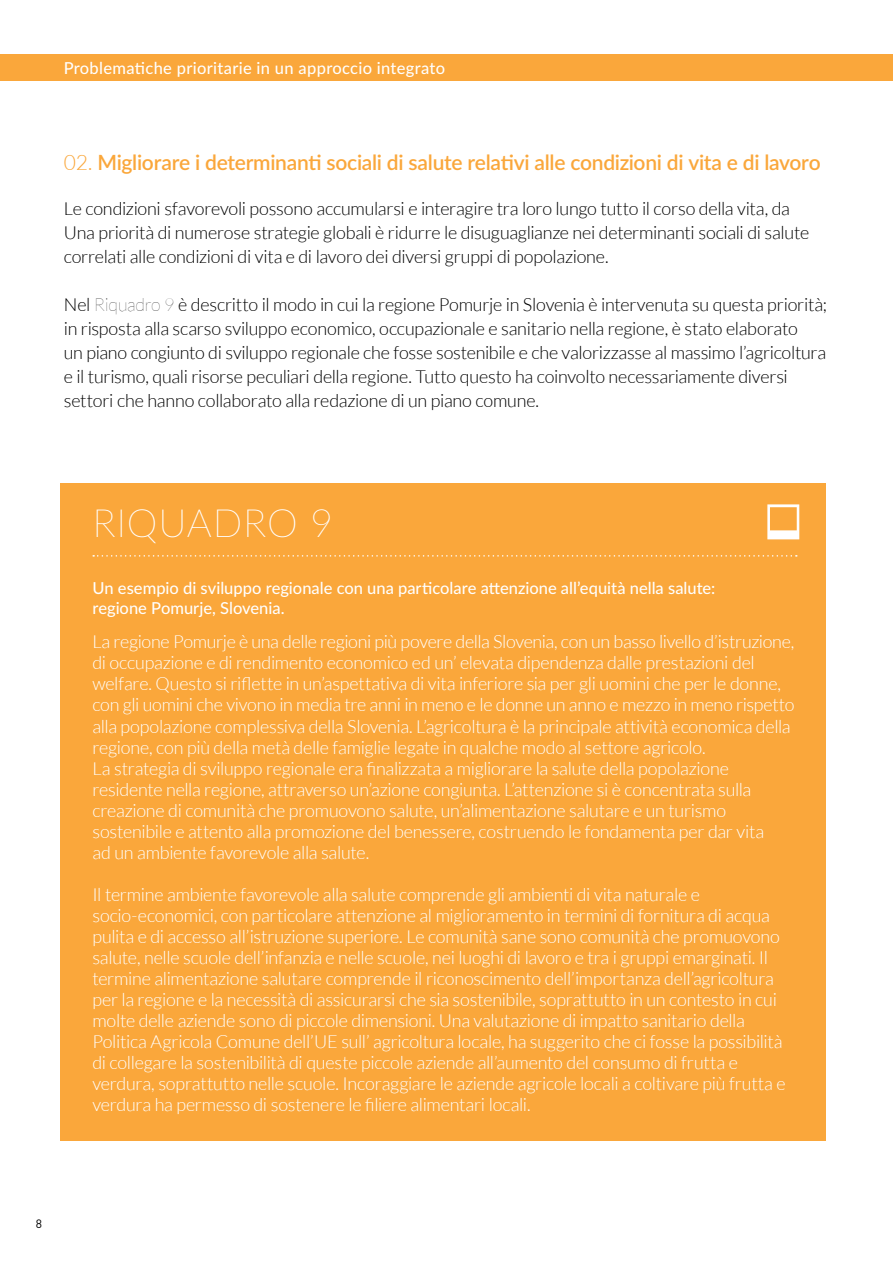
<style>
.page{position:relative;width:893px;height:1263px;background:#fff}
.page>*{position:absolute;margin:0;border:0;box-sizing:border-box;transform-origin:0 0}
.t1{font:100 39px "Lato";letter-spacing:.02em;color:#fff}
.t2{font:600 21px "Lato";letter-spacing:-.015em;color:#faa73b}
.t3{font:300 18px/21px "Lato";letter-spacing:-.015em;color:#fff}
.t4{font:300 18px/24px "Lato";letter-spacing:-.015em;color:#000}
.t5{font:500 16.5px/19.5px "Lato";color:#fff}
.t6{font:500 16.5px "Lato";letter-spacing:.02em;color:#fff}
.t7{font:12px "DIN";color:#000}
.s1{font-weight:300}
.s2{font-weight:100}
</style>
<div class="page">
<div style="left:0;top:54px;width:893px;height:26px;background:#faa73b"></div>
<div style="left:60px;top:483px;width:766px;height:658px;background:#faa73b"></div>
<svg style="left:93px;top:555px;width:704px;height:2px"></svg>
<svg style="left:767px;top:504px;width:32px;height:35px"></svg>
<p class="t6" style="left:64px;top:56px;width:383px">Problematiche prioritarie in un approccio integrato</p>
<p class="t2" style="left:64px;top:147px;width:758px"><span class="s1">02.</span> Migliorare i determinanti sociali di salute relativi alle condizioni di vita e di lavoro</p>
<p class="t4" style="left:64px;top:197px;width:747px">Le condizioni sfavorevoli possono accumularsi e interagire tra loro lungo tutto il corso della vita, da<br>Una priorità di numerose strategie globali è ridurre le disuguaglianze nei determinanti sociali di salute correlati alle condizioni di vita e di lavoro dei diversi gruppi di popolazione.</p>
<p class="t4" style="left:64px;top:293px;width:765px">Nel <span class="s2">Riquadro 9</span> è descritto il modo in cui la regione Pomurje in Slovenia è intervenuta su questa priorità; in risposta alla scarso sviluppo economico, occupazionale e sanitario nella regione, è stato elaborato<br>un piano congiunto di sviluppo regionale che fosse sostenibile e che valorizzasse al massimo l’agricoltura e il turismo, quali risorse peculiari della regione. Tutto questo ha coinvolto necessariamente diversi settori che hanno collaborato alla redazione di un piano comune.</p>
<h1 class="t1" style="left:92px;top:497px;width:242px">RIQUADRO 9</h1>
<p class="t5" style="left:92px;top:578px;width:624px">Un esempio di sviluppo regionale con una particolare attenzione all’equità nella salute: regione Pomurje, Slovenia.</p>
<p class="t3" style="left:92px;top:632px;width:704px">La regione Pomurje è una delle regioni più povere della Slovenia, con un basso livello d’istruzione, di occupazione e di rendimento economico ed un’ elevata dipendenza dalle prestazioni del welfare. Questo si riflette in un’aspettativa di vita inferiore sia per gli uomini che per le donne, con gli uomini che vivono in media tre anni in meno e le donne un anno e mezzo in meno rispetto alla popolazione complessiva della Slovenia. L’agricoltura è la principale attività economica della regione, con più della metà delle famiglie legate in qualche modo al settore agricolo.<br>La strategia di sviluppo regionale era finalizzata a migliorare la salute della popolazione residente nella regione, attraverso un’azione congiunta. L’attenzione si è concentrata sulla creazione di comunità che promuovono salute, un’alimentazione salutare e un turismo sostenibile e attento alla promozione del benessere, costruendo le fondamenta per dar vita<br>ad un ambiente favorevole alla salute.</p>
<p class="t3" style="left:92px;top:884px;width:695px">Il termine ambiente favorevole alla salute comprende gli ambienti di vita naturale e socio-economici, con particolare attenzione al miglioramento in termini di fornitura di acqua pulita e di accesso all’istruzione superiore. Le comunità sane sono comunità che promuovono salute, nelle scuole dell’infanzia e nelle scuole, nei luoghi di lavoro e tra i gruppi emarginati. Il termine alimentazione salutare comprende il riconoscimento dell’importanza dell’agricoltura per la regione e la necessità di assicurarsi che sia sostenibile, soprattutto in un contesto in cui molte delle aziende sono di piccole dimensioni. Una valutazione di impatto sanitario della Politica Agricola Comune dell’UE sull’ agricoltura locale, ha suggerito che ci fosse la possibilità di collegare la sostenibilità di queste piccole aziende all’aumento del consumo di frutta e verdura, soprattutto nelle scuole. Incoraggiare le aziende agricole locali a coltivare più frutta e verdura ha permesso di sostenere le filiere alimentari locali.</p>
<p class="t7" style="left:36px;top:1216px;width:8px">8</p>
</div>
